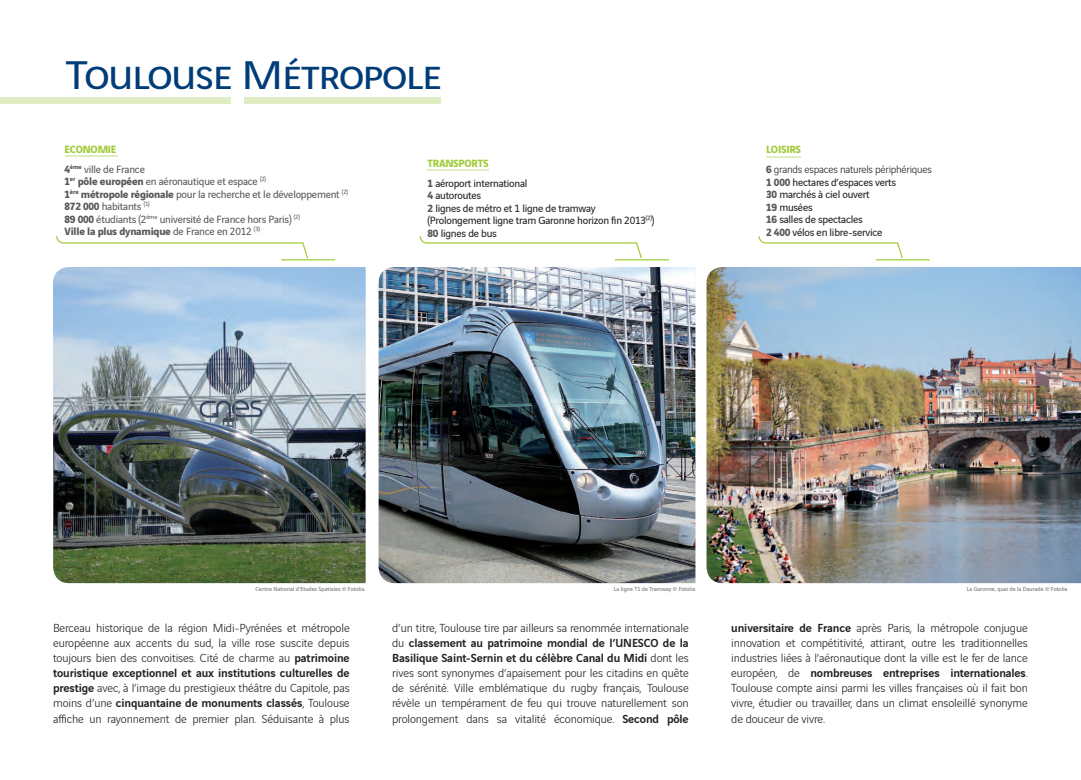
<style>
.page{position:relative;width:1081px;height:780px;background:#fff}
.page>*{position:absolute;margin:0;border:0;box-sizing:border-box;transform-origin:0 0}
.t1{font:42.75px "Vinci Sans";color:#003d78;scale:1.11 1}
.t2{font:300 12.5px/15px "Vinci Sans";letter-spacing:-.01em;color:#231f20;text-align:justify}
.t3{font:11.25px "Vinci Sans";letter-spacing:-.02em;color:#231f20}
.t4{font:11.25px "Vinci Sans";letter-spacing:-.02em;color:#57585a}
.t5{font:700 11.25px "Vinci Sans";letter-spacing:-.02em;color:#57585a}
.t6{font:300 11.25px "Vinci Sans";letter-spacing:-.02em;color:#231f20}
.t7{font:700 11.25px "Vinci Sans";letter-spacing:-.02em;color:#a1cc3a}
.t8{font:6.25px "Vinci Sans";color:#6c6d70}
.s1{font-weight:700}
.s2{font-weight:400}
.s3{font-weight:700;color:#57585a}
.s4{font-weight:500}
</style>
<div class="page">
<div style="left:0;top:98px;width:231px;height:6px;background:#e0ecc1"></div>
<div style="left:244px;top:98px;width:197px;height:6px;background:#e0ecc1"></div>
<svg style="left:758px;top:236px;width:145px;height:23px"></svg>
<svg style="left:419px;top:236px;width:223px;height:23px"></svg>
<svg style="left:56px;top:236px;width:253px;height:23px"></svg>
<hr style="left:281px;top:259px;width:54px;height:1px;background:#a1cc3a">
<hr style="left:615px;top:259px;width:54px;height:1px;background:#a1cc3a">
<hr style="left:876px;top:259px;width:54px;height:1px;background:#a1cc3a">
<img style="left:53px;top:267px;width:313px;height:316px">
<img style="left:379px;top:267px;width:316px;height:316px">
<img style="left:706px;top:267px;width:375px;height:316px">
<hr style="left:66px;top:155px;width:52px;height:2px;background:#e0ecc1">
<hr style="left:427px;top:169px;width:62px;height:2px;background:#e0ecc1">
<hr style="left:766px;top:156px;width:35px;height:2px;background:#e0ecc1">
<p class="t1" style="left:66px;top:43px;width:341px">Toulouse Métropole</p>
<p class="t7" style="left:65px;top:140px;width:53px">ECONOMIE</p>
<p class="t4" style="left:65px;top:160px;width:82px"><span class="s1">4</span><sup>ème</sup> ville de France</p>
<p class="t4" style="left:65px;top:173px;width:203px"><span class="s1">1</span><sup>er</sup> <span class="s1">pôle européen</span> en aéronautique et espace <sup>(2)</sup></p>
<p class="t4" style="left:65px;top:185px;width:285px"><span class="s1">1</span><sup>ère</sup> <span class="s1">métropole régionale</span> pour la recherche et le développement <sup>(2)</sup></p>
<p class="t4" style="left:65px;top:198px;width:87px"><span class="s1">872 000</span> habitants <sup>(1)</sup></p>
<p class="t4" style="left:65px;top:210px;width:237px"><span class="s1">89 000</span> étudiants (2<sup>ème</sup> université de France hors Paris) <sup>(2)</sup></p>
<p class="t5" style="left:65px;top:222px;width:197px">Ville la plus dynamique <span class="s2">de France en 2012</span> <sup>(3)</sup></p>
<p class="t7" style="left:427px;top:154px;width:63px">TRANSPORTS</p>
<p class="t3" style="left:427px;top:174px;width:101px"><span class="s3">1</span> aéroport international</p>
<p class="t3" style="left:427px;top:187px;width:55px"><span class="s3">4</span> autoroutes</p>
<p class="t3" style="left:427px;top:199px;width:170px"><span class="s3">2</span> lignes de métro et 1 ligne de tramway</p>
<p class="t3" style="left:427px;top:212px;width:228px">(Prolongement ligne tram Garonne horizon fin 2013<sup>(2)</sup>)</p>
<p class="t3" style="left:427px;top:224px;width:71px"><span class="s3">80</span> lignes de bus</p>
<p class="t7" style="left:766px;top:141px;width:37px">LOISIRS</p>
<p class="t6" style="left:766px;top:161px;width:167px"><span class="s3">6</span> grands espaces naturels périphériques</p>
<p class="t3" style="left:766px;top:174px;width:132px"><span class="s3">1 000</span> hectares d’espaces verts</p>
<p class="t3" style="left:766px;top:186px;width:105px"><span class="s3">30</span> marchés à ciel ouvert</p>
<p class="t3" style="left:766px;top:199px;width:48px"><span class="s3">19</span> musées</p>
<p class="t3" style="left:766px;top:211px;width:98px"><span class="s3">16</span> salles de spectacles</p>
<p class="t3" style="left:766px;top:224px;width:118px"><span class="s3">2 400</span> vélos en libre-service</p>
<p class="t8" style="left:256px;top:584px;width:110px">Centre National d’Etudes Spatiales © Fotolia</p>
<p class="t8" style="left:614px;top:584px;width:83px">La ligne T1 de Tramway © Fotolia</p>
<p class="t8" style="left:967px;top:584px;width:102px">La Garonne, quai de la Daurade © Fotolia</p>
<p class="t2" style="left:53px;top:619px;width:298px">Berceau historique de la région Midi-Pyrénées et métropole européenne aux accents du sud, la ville rose suscite depuis toujours bien des convoitises. Cité de charme au <span class="s4">patrimoine touristique exceptionnel et aux institutions culturelles de prestige</span> avec, à l’image du prestigieux théâtre du Capitole, pas moins d’une <span class="s4">cinquantaine de monuments classés</span>, Toulouse affiche un rayonnement de premier plan. Séduisante à plus</p>
<p class="t2" style="left:392px;top:619px;width:298px">d’un titre, Toulouse tire par ailleurs sa renommée internationale du <span class="s4">classement au patrimoine mondial de l’UNESCO de la Basilique Saint-Sernin et du célèbre Canal du Midi</span> dont les rives sont synonymes d’apaisement pour les citadins en quête de sérénité. Ville emblématique du rugby français, Toulouse révèle un tempérament de feu qui trouve naturellement son prolongement dans sa vitalité économique. <span class="s4">Second pôle</span></p>
<p class="t2" style="left:731px;top:619px;width:298px"><span class="s4">universitaire de France</span> après Paris, la métropole conjugue innovation et compétitivité, attirant, outre les traditionnelles industries liées à l’aéronautique dont la ville est le fer de lance européen, de <span class="s4">nombreuses entreprises internationales</span>.<br>Toulouse compte ainsi parmi les villes françaises où il fait bon vivre, étudier ou travailler, dans un climat ensoleillé synonyme de douceur de vivre.</p>
</div>
